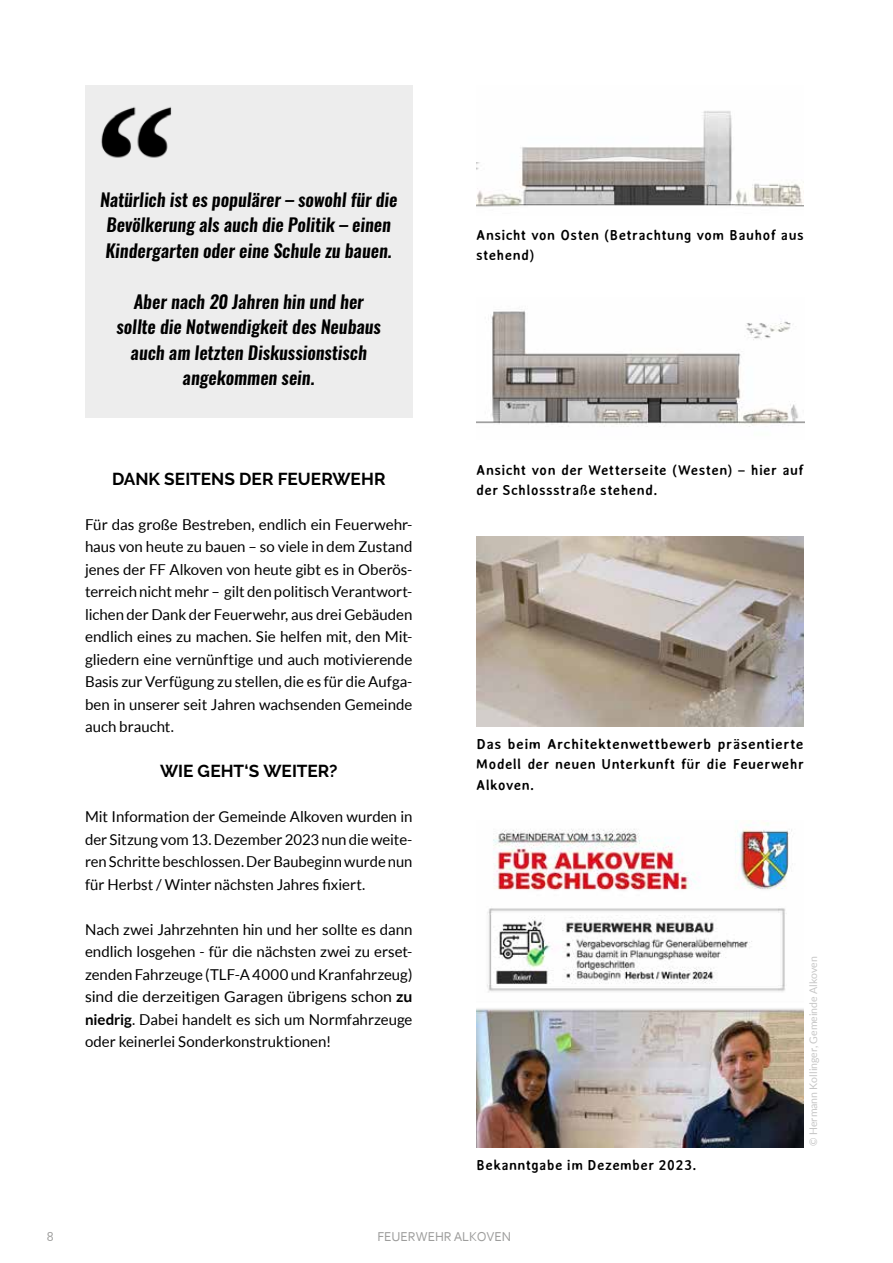
<style>
.page{position:relative;width:893px;height:1263px;background:#fff}
.page>*{position:absolute;margin:0;border:0;box-sizing:border-box;transform-origin:0 0}
.t1{font:italic 600 18px/25.5px "Oswald";color:#000}
.t2{font:700 17.25px "Raleway";letter-spacing:.005em;color:#000}
.t3{font:15px/22.5px "Lato";color:#000;text-align:justify}
.t4{font:700 14.25px/20.2px "Averia Sans";letter-spacing:.02em;color:#000}
.t5{font:700 14.25px/20.2px "Averia Sans";letter-spacing:.02em;color:#000;text-align:justify;scale:1.04 1}
.t6{font:13.5px "Corbel";letter-spacing:-.005em;color:#9d9d9c}
.t7{font:10.5px "Lato";color:#c6c6c6}
.s1{font-weight:700}
</style>
<div class="page">
<img style="left:476px;top:111px;width:328px;height:96px">
<img style="left:476px;top:309px;width:328px;height:118px">
<img style="left:476px;top:823px;width:328px;height:324px">
<div style="left:85px;top:85px;width:327px;height:332px;background:#ededed"></div>
<img style="left:101px;top:107px;width:71px;height:51px">
<img style="left:476px;top:537px;width:328px;height:189px">
<p class="t1" style="left:100px;top:187px;width:299px">Natürlich ist es populärer – sowohl für die<br>Bevölkerung als auch die Politik – einen<br>Kindergarten oder eine Schule zu bauen.</p>
<p class="t1" style="left:117px;top:289px;width:266px;text-align:center">Aber nach 20 Jahren hin und her sollte die Notwendigkeit des Neubaus auch am letzten Diskussionstisch angekommen sein.</p>
<p class="t2" style="left:112px;top:469px;width:275px">DANK SEITENS DER FEUERWEHR</p>
<p class="t3" style="left:85px;top:513px;width:329px">Für das große Bestreben, endlich ein Feuerwehr&shy;haus von heute zu bauen – so viele in dem Zustand jenes der FF Alkoven von heute gibt es in Oberös&shy;terreich nicht mehr – gilt den politisch Verantwort&shy;lichen der Dank der Feuerwehr, aus drei Gebäuden endlich eines zu machen. Sie helfen mit, den Mit&shy;gliedern eine vernünftige und auch motivierende Basis zur Verfügung zu stellen, die es für die Aufga&shy;ben in unserer seit Jahren wachsenden Gemeinde auch braucht.</p>
<p class="t2" style="left:160px;top:761px;width:179px">WIE GEHT‘S WEITER?</p>
<p class="t3" style="left:85px;top:805px;width:329px">Mit Information der Gemeinde Alkoven wurden in der Sitzung vom 13. Dezember 2023 nun die weite&shy;ren Schritte beschlossen. Der Baubeginn wurde nun für Herbst / Winter nächsten Jahres fixiert.</p>
<p class="t3" style="left:85px;top:918px;width:329px">Nach zwei Jahrzehnten hin und her sollte es dann endlich losgehen - für die nächsten zwei zu erset&shy;zenden Fahrzeuge (TLF-A 4000 und Kranfahrzeug) sind die derzeitigen Garagen übrigens schon <span class="s1">zu niedrig</span>. Dabei handelt es sich um Normfahrzeuge oder keinerlei Sonderkonstruktionen!</p>
<p class="t4" style="left:476px;top:225px;width:329px">Ansicht von Osten (Betrachtung vom Bauhof aus stehend)</p>
<p class="t4" style="left:476px;top:459px;width:329px">Ansicht von der Wetterseite (Westen) – hier auf der Schlossstraße stehend.</p>
<p class="t5" style="left:476px;top:734px;width:316px">Das beim Architektenwettbewerb präsentierte Modell der neuen Unterkunft für die Feuerwehr Alkoven.</p>
<p class="t4" style="left:476px;top:1155px;width:222px">Bekanntgabe im Dezember 2023.</p>
<p class="t7" style="left:807px;top:1145px;width:191px;rotate:-90deg">© Hermann Kollinger, Gemeinde Alkoven</p>
<p class="t6" style="left:47px;top:1228px;width:8px">8</p>
<p class="t6" style="left:377px;top:1228px;width:135px">FEUERWEHR ALKOVEN</p>
</div>
